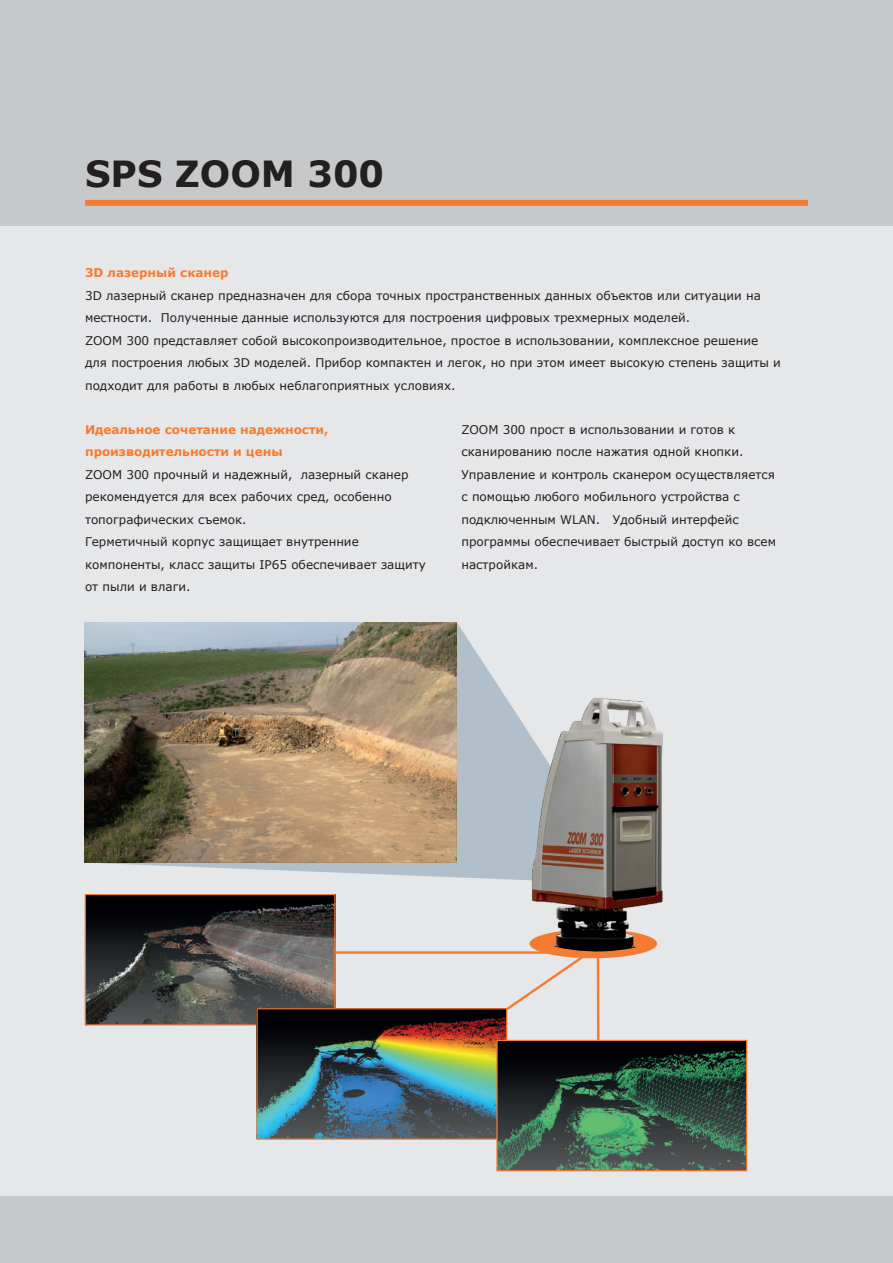
<style>
.page{position:relative;width:893px;height:1263px;background:#c7c8ca}
.page>*{position:absolute;margin:0;border:0;box-sizing:border-box;transform-origin:0 0}
.t1{font:700 36px "Verdana";color:#231f20}
.t2{font:12px/22.5px "Verdana";color:#231f20}
.t3{font:700 12px/22.5px "Verdana";color:#f47c31}
</style>
<div class="page">
<div style="left:0;top:227px;width:893px;height:969px;background:#e6e7e9"></div>
<div style="left:85px;top:200px;width:723px;height:6px;background:#f47b32"></div>
<svg style="left:87px;top:622px;width:355px;height:255px;background:#94856d"></svg>
<img style="left:442px;top:622px;width:221px;height:272px">
<img style="left:85px;top:894px;width:662px;height:277px">
<h1 class="t1" style="left:85px;top:149px;width:301px">SPS ZOOM 300</h1>
<p class="t3" style="left:85px;top:261px;width:145px">3D лазерный сканер</p>
<p class="t2" style="left:85px;top:284px;width:697px">3D лазерный сканер предназначен для сбора точных пространственных данных объектов или ситуации на местности. Полученные данные используются для построения цифровых трехмерных моделей.<br>ZOOM 300 представляет собой высокопроизводительное, простое в использовании, комплексное решение для построения любых 3D моделей. Прибор компактен и легок, но при этом имеет высокую степень защиты и подходит для работы в любых неблагоприятных условиях.</p>
<p class="t3" style="left:85px;top:418px;width:245px">Идеальное сочетание надежности, производительности и цены</p>
<p class="t2" style="left:85px;top:463px;width:342px">ZOOM 300 прочный и надежный, лазерный сканер рекомендуется для всех рабочих сред, особенно топографических съемок.<br>Герметичный корпус защищает внутренние компоненты, класс защиты IP65 обеспечивает защиту от пыли и влаги.</p>
<p class="t2" style="left:461px;top:418px;width:316px">ZOOM 300 прост в использовании и готов к сканированию после нажатия одной кнопки.<br>Управление и контроль сканером осуществляется с помощью любого мобильного устройства с подключенным WLAN. Удобный интерфейс программы обеспечивает быстрый доступ ко всем настройкам.</p>
</div>
